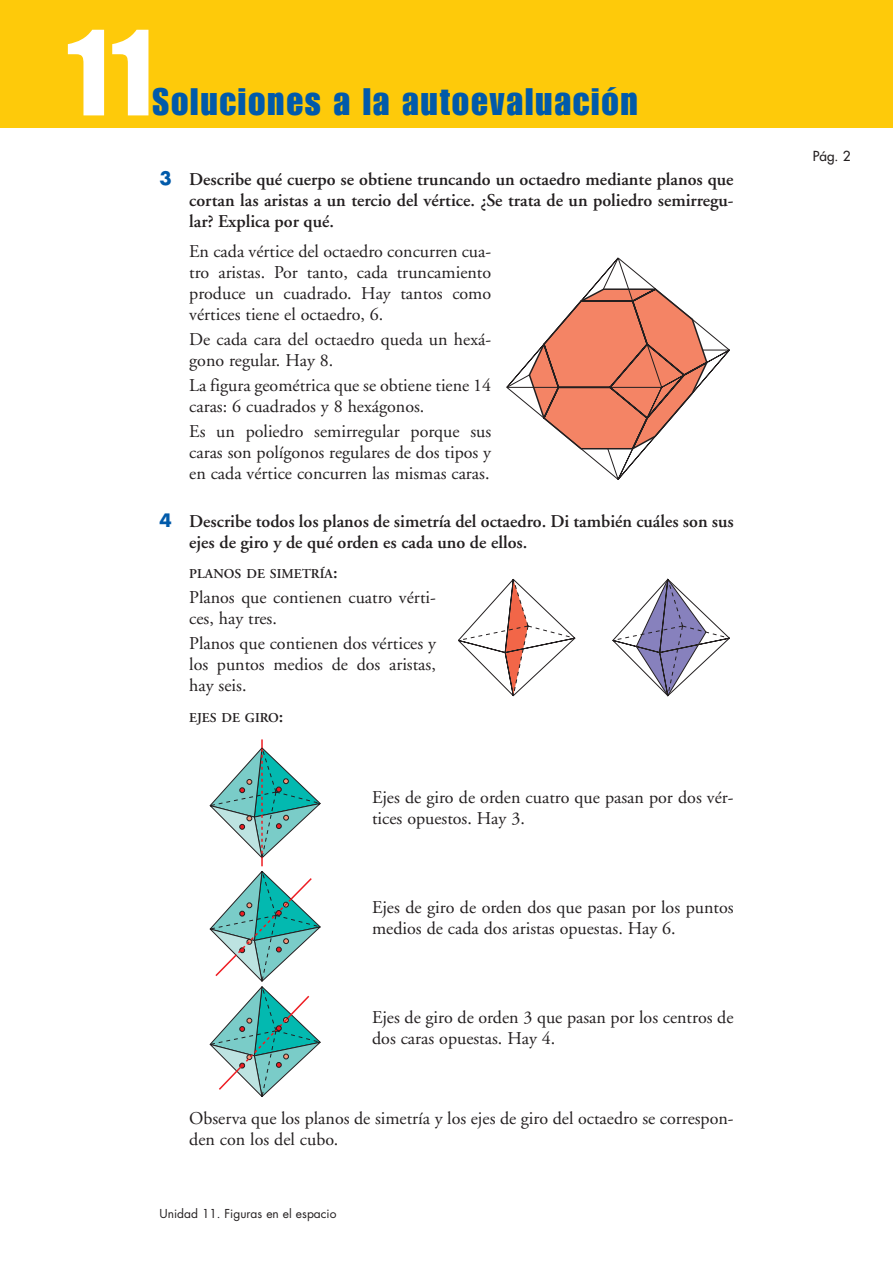
<style>
.page{position:relative;width:893px;height:1263px;background:#fff}
.page>*{position:absolute;margin:0;border:0;box-sizing:border-box;transform-origin:0 0}
.t1{font:120px "Impact";color:#fff}
.t2{font:37.5px "Impact";letter-spacing:.05em;color:#015aaa}
.t3{font:18px/21px "Adobe Garamond";color:#231f20}
.t4{font:600 18px/21px "Adobe Garamond";color:#231f20;text-align:justify}
.t5{font:600 13.5px "Adobe Garamond";color:#231f20}
.t6{font:13.5px "Futura";color:#231f20}
.t7{font:12px "Futura";color:#231f20}
.s1{font-family:"Futura";font-weight:700;color:#015aaa}
.s2{font-size:18px}
</style>
<div class="page">
<div style="left:0;top:0;width:893px;height:128px;background:#feca0a"></div>
<svg style="left:209px;top:739px;width:112px;height:358px"></svg>
<svg style="left:458px;top:578px;width:118px;height:119px"></svg>
<svg style="left:612px;top:578px;width:118px;height:119px"></svg>
<svg style="left:584px;top:332px;width:146px;height:148px"></svg>
<svg style="left:506px;top:257px;width:203px;height:195px"></svg>
<h1 class="t1" style="left:64px;top:30px;width:90px">11</h1>
<h2 class="t2" style="left:153px;top:89px;width:487px">Soluciones a la autoevaluación</h2>
<p class="t4" style="left:189px;top:170px;width:546px;text-indent:-30px"><span class="s1">3</span> Describe qué cuerpo se obtiene truncando un octaedro mediante planos que cortan las aristas a un tercio del vértice. ¿Se trata de un poliedro semirregu&shy;lar? Explica por qué.</p>
<p class="t3" style="left:189px;top:242px;width:303px;text-align:justify">En cada vértice del octaedro concurren cua&shy;tro aristas. Por tanto, cada truncamiento produce un cuadrado. Hay tantos como vértices tiene el octaedro, 6.</p>
<p class="t3" style="left:189px;top:330px;width:303px">De cada cara del octaedro queda un hexá&shy;gono regular. Hay 8.</p>
<p class="t3" style="left:189px;top:376px;width:303px">La figura geométrica que se obtiene tiene 14 caras: 6 cuadrados y 8 hexágonos.</p>
<p class="t3" style="left:189px;top:423px;width:303px;text-align:justify">Es un poliedro semirregular porque sus caras son polígonos regulares de dos tipos y en cada vértice concurren las mismas caras.</p>
<p class="t4" style="left:189px;top:513px;width:546px;text-indent:-30px"><span class="s1">4</span> Describe todos los planos de simetría del octaedro. Di también cuáles son sus ejes de giro y de qué orden es cada uno de ellos.</p>
<p class="t5" style="left:189px;top:568px;width:150px">PLANOS DE SIMETRÍA<span class="s2">:</span></p>
<p class="t3" style="left:189px;top:588px;width:248px">Planos que contienen cuatro vérti&shy;ces, hay tres.</p>
<p class="t3" style="left:189px;top:635px;width:248px;text-align:justify">Planos que contienen dos vértices y los puntos medios de dos aristas, hay seis.</p>
<p class="t5" style="left:189px;top:713px;width:96px">EJES DE GIRO<span class="s2">:</span></p>
<p class="t3" style="left:372px;top:788px;width:363px">Ejes de giro de orden cuatro que pasan por dos vér&shy;tices opuestos. Hay 3.</p>
<p class="t3" style="left:372px;top:898px;width:363px">Ejes de giro de orden dos que pasan por los puntos medios de cada dos aristas opuestas. Hay 6.</p>
<p class="t3" style="left:372px;top:1008px;width:363px">Ejes de giro de orden 3 que pasan por los centros de dos caras opuestas. Hay 4.</p>
<p class="t3" style="left:189px;top:1110px;width:546px">Observa que los planos de simetría y los ejes de giro del octaedro se correspon&shy;den con los del cubo.</p>
<p class="t7" style="left:159px;top:1208px;width:178px">Unidad 11. Figuras en el espacio</p>
<p class="t6" style="left:813px;top:149px;width:39px">Pág. 2</p>
</div>
